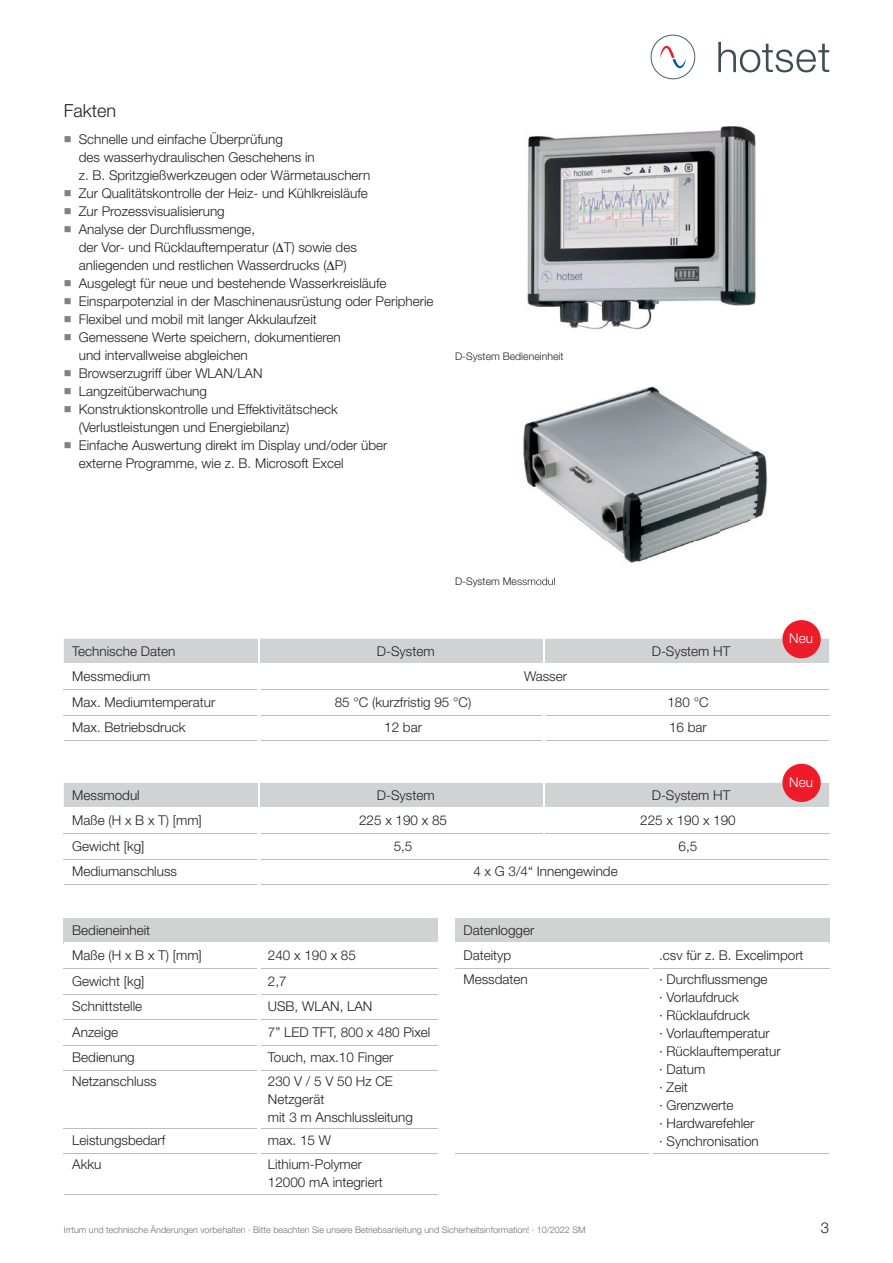
<style>
.page{position:relative;width:893px;height:1263px;background:#fff}
.page>*{position:absolute;margin:0;border:0;box-sizing:border-box;transform-origin:0 0}
.t1{font:300 18px "Helvetica Neue";color:#231f20}
.t2{font:300 15px "Helvetica Neue";color:#231f20}
.t3{font:300 13.5px/18px "Helvetica Neue";color:#231f20}
.t4{font:300 13.5px "Helvetica Neue";color:#fff}
.t5{font:300 10.5px "Helvetica Neue";color:#231f20}
.t6{font:300 9px "Helvetica Neue";color:#6c6d70}
.s1{color:#808285}
</style>
<div class="page">
<svg style="left:718px;top:42px;width:111px;height:30px"></svg>
<svg style="left:651px;top:35px;width:44px;height:44px"></svg>
<hr style="left:64px;top:689px;width:194px;height:1px;background:#bcbdc0">
<hr style="left:64px;top:715px;width:194px;height:1px;background:#bcbdc0">
<hr style="left:261px;top:715px;width:282px;height:1px;background:#bcbdc0">
<hr style="left:546px;top:715px;width:283px;height:1px;background:#bcbdc0">
<hr style="left:64px;top:740px;width:195px;height:1px;background:#bcbdc0">
<hr style="left:259px;top:740px;width:285px;height:1px;background:#bcbdc0">
<hr style="left:544px;top:740px;width:285px;height:1px;background:#bcbdc0">
<div style="left:64px;top:639px;width:765px;height:24px;background:#d1d2d4"></div>
<hr style="left:261px;top:689px;width:283px;height:1px;background:#bcbdc0">
<hr style="left:544px;top:689px;width:285px;height:1px;background:#bcbdc0">
<hr style="left:64px;top:859px;width:194px;height:1px;background:#bcbdc0">
<hr style="left:64px;top:884px;width:195px;height:1px;background:#bcbdc0">
<svg style="left:64px;top:783px;width:765px;height:51px"></svg>
<hr style="left:261px;top:859px;width:283px;height:1px;background:#bcbdc0">
<hr style="left:544px;top:859px;width:285px;height:1px;background:#bcbdc0">
<hr style="left:259px;top:884px;width:285px;height:1px;background:#bcbdc0">
<hr style="left:544px;top:884px;width:285px;height:1px;background:#bcbdc0">
<hr style="left:259px;top:808px;width:285px;height:1px;background:#fff">
<hr style="left:544px;top:808px;width:285px;height:1px;background:#fff">
<hr style="left:258px;top:809px;width:3px;height:25px;background:#fff">
<hr style="left:64px;top:808px;width:195px;height:1px;background:#fff">
<div style="left:64px;top:918px;width:374px;height:25px;background:#d1d2d4"></div>
<hr style="left:64px;top:968px;width:194px;height:1px;background:#bcbdc0">
<hr style="left:261px;top:968px;width:177px;height:1px;background:#bcbdc0">
<hr style="left:64px;top:994px;width:194px;height:1px;background:#bcbdc0">
<hr style="left:261px;top:994px;width:177px;height:1px;background:#bcbdc0">
<hr style="left:64px;top:1019px;width:194px;height:1px;background:#bcbdc0">
<hr style="left:261px;top:1019px;width:177px;height:1px;background:#bcbdc0">
<hr style="left:64px;top:1045px;width:194px;height:1px;background:#bcbdc0">
<hr style="left:261px;top:1045px;width:177px;height:1px;background:#bcbdc0">
<hr style="left:64px;top:1070px;width:194px;height:1px;background:#bcbdc0">
<hr style="left:261px;top:1070px;width:177px;height:1px;background:#bcbdc0">
<hr style="left:64px;top:1128px;width:194px;height:1px;background:#bcbdc0">
<hr style="left:261px;top:1128px;width:177px;height:1px;background:#bcbdc0">
<hr style="left:64px;top:1153px;width:194px;height:1px;background:#bcbdc0">
<hr style="left:261px;top:1153px;width:177px;height:1px;background:#bcbdc0">
<hr style="left:64px;top:1194px;width:195px;height:1px;background:#bcbdc0">
<hr style="left:259px;top:1194px;width:179px;height:1px;background:#bcbdc0">
<hr style="left:64px;top:942px;width:195px;height:2px;background:#fff">
<hr style="left:259px;top:942px;width:179px;height:2px;background:#fff">
<img style="left:527px;top:126px;width:229px;height:204px">
<img style="left:523px;top:386px;width:244px;height:177px">
<img style="left:517px;top:577px;width:38px;height:8px">
<div style="left:455px;top:918px;width:374px;height:25px;background:#d1d2d4"></div>
<hr style="left:455px;top:942px;width:196px;height:2px;background:#fff">
<hr style="left:651px;top:942px;width:178px;height:2px;background:#fff">
<hr style="left:455px;top:968px;width:194px;height:1px;background:#bcbdc0">
<hr style="left:652px;top:968px;width:177px;height:1px;background:#bcbdc0">
<hr style="left:455px;top:1153px;width:196px;height:1px;background:#bcbdc0">
<hr style="left:651px;top:1153px;width:178px;height:1px;background:#bcbdc0">
<div style="left:782px;top:620px;width:39px;height:38px;background:#ee1c28;border-radius:50%"></div>
<div style="left:782px;top:764px;width:39px;height:38px;background:#ee1c28;border-radius:50%"></div>
<h1 class="t1" style="left:64px;top:100px;width:54px">Fakten</h1>
<p class="t3" style="left:79px;top:130px;width:293px;text-indent:-15px"><span class="s1">■</span> Schnelle und einfache Überprüfung<br>des wasserhydraulischen Geschehens in<br>z. B. Spritzgießwerkzeugen oder Wärmetauschern</p>
<p class="t3" style="left:64px;top:184px;width:306px"><span class="s1">■</span> Zur Qualitätskontrolle der Heiz- und Kühlkreisläufe</p>
<p class="t3" style="left:64px;top:202px;width:163px"><span class="s1">■</span> Zur Prozessvisualisierung</p>
<p class="t3" style="left:79px;top:220px;width:280px;text-indent:-15px"><span class="s1">■</span> Analyse der Durchflussmenge,<br>der Vor- und Rücklauftemperatur ( T) sowie des anliegenden und restlichen Wasserdrucks ( P)</p>
<p class="t3" style="left:64px;top:274px;width:324px"><span class="s1">■</span> Ausgelegt für neue und bestehende Wasserkreisläufe</p>
<p class="t3" style="left:64px;top:292px;width:371px"><span class="s1">■</span> Einsparpotenzial in der Maschinenausrüstung oder Peripherie</p>
<p class="t3" style="left:64px;top:310px;width:255px"><span class="s1">■</span> Flexibel und mobil mit langer Akkulaufzeit</p>
<p class="t3" style="left:79px;top:328px;width:264px;text-indent:-15px"><span class="s1">■</span> Gemessene Werte speichern, dokumentieren und intervallweise abgleichen</p>
<p class="t3" style="left:64px;top:364px;width:200px"><span class="s1">■</span> Browserzugriff über WLAN/LAN</p>
<p class="t3" style="left:64px;top:382px;width:145px"><span class="s1">■</span> Langzeitüberwachung</p>
<p class="t3" style="left:79px;top:400px;width:261px;text-indent:-15px"><span class="s1">■</span> Konstruktionskontrolle und Effektivitätscheck (Verlustleistungen und Energiebilanz)</p>
<p class="t3" style="left:79px;top:436px;width:310px;text-indent:-15px"><span class="s1">■</span> Einfache Auswertung direkt im Display und/oder über externe Programme, wie z. B. Microsoft Excel</p>
<p class="t5" style="left:455px;top:350px;width:110px">D-System Bedieneinheit</p>
<p class="t5" style="left:455px;top:575px;width:102px">D-System Messmodul</p>
<p class="t3" style="left:72px;top:642px;width:105px">Technische Daten</p>
<p class="t3" style="left:377px;top:642px;width:59px">D-System</p>
<p class="t3" style="left:652px;top:642px;width:80px">D-System HT</p>
<p class="t3" style="left:72px;top:667px;width:80px">Messmedium</p>
<p class="t3" style="left:524px;top:667px;width:44px">Wasser</p>
<p class="t3" style="left:72px;top:693px;width:145px">Max. Mediumtemperatur</p>
<p class="t3" style="left:335px;top:693px;width:138px">85 °C (kurzfristig 95 °C)</p>
<p class="t3" style="left:667px;top:693px;width:43px">180 °C</p>
<p class="t3" style="left:72px;top:718px;width:115px">Max. Betriebsdruck</p>
<p class="t3" style="left:384px;top:718px;width:39px">12 bar</p>
<p class="t3" style="left:669px;top:718px;width:39px">16 bar</p>
<p class="t3" style="left:72px;top:786px;width:69px">Messmodul</p>
<p class="t3" style="left:377px;top:786px;width:59px">D-System</p>
<p class="t3" style="left:652px;top:786px;width:80px">D-System HT</p>
<p class="t3" style="left:72px;top:811px;width:131px">Maße (H x B x T) [mm]</p>
<p class="t3" style="left:359px;top:811px;width:90px">225 x 190 x 85</p>
<p class="t3" style="left:640px;top:811px;width:97px">225 x 190 x 190</p>
<p class="t3" style="left:72px;top:837px;width:74px">Gewicht [kg]</p>
<p class="t3" style="left:394px;top:837px;width:20px">5,5</p>
<p class="t3" style="left:679px;top:837px;width:20px">6,5</p>
<p class="t3" style="left:72px;top:862px;width:106px">Mediumanschluss</p>
<p class="t3" style="left:473px;top:862px;width:146px">4 x G 3/4“ Innengewinde</p>
<p class="t4" style="left:789px;top:630px;width:25px">Neu</p>
<p class="t4" style="left:789px;top:774px;width:25px">Neu</p>
<p class="t3" style="left:72px;top:917px;width:131px;line-height:25.5px">Bedieneinheit<br>Maße (H x B x T) [mm]</p>
<p class="t3" style="left:268px;top:946px;width:90px">240 x 190 x 85</p>
<p class="t3" style="left:463px;top:917px;width:72px;line-height:25.5px">Datenlogger<br>Dateityp</p>
<p class="t3" style="left:659px;top:946px;width:146px">.csv für z. B. Excelimport</p>
<p class="t3" style="left:72px;top:972px;width:74px">Gewicht [kg]</p>
<p class="t3" style="left:268px;top:972px;width:20px">2,7</p>
<p class="t3" style="left:72px;top:997px;width:71px">Schnittstelle</p>
<p class="t3" style="left:268px;top:997px;width:106px">USB, WLAN, LAN</p>
<p class="t3" style="left:72px;top:1023px;width:48px">Anzeige</p>
<p class="t3" style="left:268px;top:1023px;width:164px">7” LED TFT, 800 x 480 Pixel</p>
<p class="t3" style="left:72px;top:1048px;width:64px">Bedienung</p>
<p class="t3" style="left:268px;top:1048px;width:127px">Touch, max.10 Finger</p>
<p class="t3" style="left:72px;top:1072px;width:86px">Netzanschluss</p>
<p class="t3" style="left:268px;top:1072px;width:146px">230 V / 5 V 50 Hz CE<br>Netzgerät<br>mit 3 m Anschlussleitung</p>
<p class="t3" style="left:72px;top:1131px;width:95px">Leistungsbedarf</p>
<p class="t3" style="left:268px;top:1131px;width:65px">max. 15 W</p>
<p class="t3" style="left:72px;top:1154px;width:31px">Akku</p>
<p class="t3" style="left:268px;top:1154px;width:117px">Lithium-Polymer<br>12000 mA integriert</p>
<p class="t3" style="left:463px;top:969px;width:66px">Messdaten</p>
<p class="t3" style="left:659px;top:969px;width:123px">· Durchflussmenge<br>· Vorlaufdruck<br>· Rücklaufdruck<br>· Vorlauftemperatur<br>· Rücklauftemperatur · Datum<br>· Zeit<br>· Grenzwerte<br>· Hardwarefehler<br>· Synchronisation</p>
<p class="t6" style="left:64px;top:1224px;width:523px">Irrtum und technische Änderungen vorbehalten · Bitte beachten Sie unsere Betriebsanleitung und Sicherheitsinformation! · 10/2022 SM</p>
<p class="t2" style="left:821px;top:1218px;width:10px">3</p>
</div>
